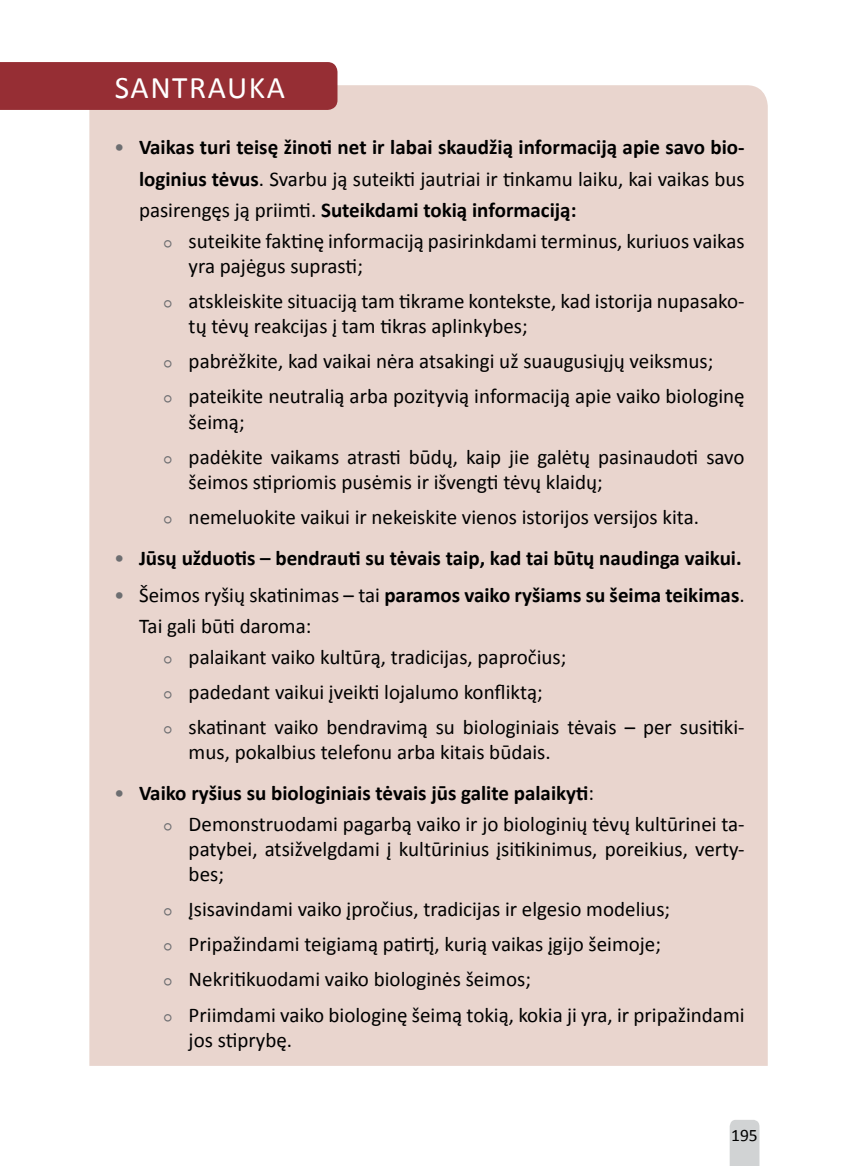
<style>
.page{position:relative;width:844px;height:1166px;background:#fff}
.page>*{position:absolute;margin:0;border:0;box-sizing:border-box;transform-origin:0 0}
.t1{font:31.5px "Calibri";letter-spacing:.05em;color:#fff}
.t2{font:21px/25.2px "Calibri";color:#000}
.t3{font:700 21px/31.5px "Calibri";color:#000;text-align:justify}
.t4{font:17.5px "Calibri";color:#000}
.s1{font-weight:400;color:#6d6e71}
.s2{font-weight:400}
.s3{font-weight:700;font-size:14.88px;color:#6d6e71}
.s4{color:#6d6e71}
.s5{font-weight:700}
</style>
<div class="page">
<svg style="left:729px;top:1120px;width:30px;height:46px"></svg>
<div style="left:89px;top:85px;width:678px;height:981px;background:#e9d5ce"></div>
<div style="left:0;top:62px;width:337px;height:48px;background:#962e34"></div>
<h1 class="t1" style="left:115px;top:68px;width:172px">Santrau ka</h1>
<p class="t3" style="left:139px;top:132px;width:607px;text-indent:-25px"><span class="s1">•</span> Vaikas turi teisę žinoti net ir labai skaudžią informaciją apie savo bio&shy;loginius tėvus<span class="s2">. Svarbu ją suteikti jautriai ir tinkamu laiku, kai vaikas bus pasirengęs ją priimti.</span> Suteikdami tokią informaciją:</p>
<p class="t2" style="left:189px;top:228px;width:557px;text-indent:-25px"><span class="s3">○</span> suteikite faktinę informaciją pasirinkdami terminus, kuriuos vaikas yra pajėgus suprasti;</p>
<p class="t2" style="left:189px;top:288px;width:557px;text-indent:-25px"><span class="s3">○</span> atskleiskite situaciją tam tikrame kontekste, kad istorija nupasako&shy;tų tėvų reakcijas į tam tikras aplinkybes;</p>
<p class="t2" style="left:164px;top:349px;width:551px"><span class="s3">○</span> pabrėžkite, kad vaikai nėra atsakingi už suaugusiųjų veiksmus;</p>
<p class="t2" style="left:189px;top:384px;width:557px;text-indent:-25px"><span class="s3">○</span> pateikite neutralią arba pozityvią informaciją apie vaiko biologinę šeimą;</p>
<p class="t2" style="left:189px;top:444px;width:557px;text-indent:-25px"><span class="s3">○</span> padėkite vaikams atrasti būdų, kaip jie galėtų pasinaudoti savo šeimos stipriomis pusėmis ir išvengti tėvų klaidų;</p>
<p class="t2" style="left:164px;top:504px;width:536px"><span class="s3">○</span> nemeluokite vaikui ir nekeiskite vienos istorijos versijos kita.</p>
<p class="t3" style="left:114px;top:543px;width:629px"><span class="s1">•</span> Jūsų užduotis – bendrauti su tėvais taip, kad tai būtų naudinga vaikui.</p>
<p class="t2" style="left:139px;top:579px;width:607px;line-height:31.5px;text-indent:-25px"><span class="s4">•</span> Šeimos ryšių skatinimas – tai <span class="s5">paramos vaiko ryšiams su šeima teikimas</span>.<br>Tai gali būti daroma:</p>
<p class="t2" style="left:164px;top:644px;width:404px"><span class="s3">○</span> palaikant vaiko kultūrą, tradicijas, papročius;</p>
<p class="t2" style="left:164px;top:679px;width:380px"><span class="s3">○</span> padedant vaikui įveikti lojalumo konfliktą;</p>
<p class="t2" style="left:189px;top:714px;width:557px;text-indent:-25px"><span class="s3">○</span> skatinant vaiko bendravimą su biologiniais tėvais – per susitiki&shy;mus, pokalbius telefonu arba kitais būdais.</p>
<p class="t3" style="left:114px;top:778px;width:481px"><span class="s1">•</span> Vaiko ryšius su biologiniais tėvais jūs galite palaikyti<span class="s2">:</span></p>
<p class="t2" style="left:189px;top:811px;width:557px;text-align:justify;text-indent:-25px"><span class="s3">○</span> Demonstruodami pagarbą vaiko ir jo biologinių tėvų kultūrinei ta&shy;patybei, atsižvelgdami į kultūrinius įsitikinimus, poreikius, verty&shy;bes;</p>
<p class="t2" style="left:164px;top:896px;width:507px"><span class="s3">○</span> Įsisavindami vaiko įpročius, tradicijas ir elgesio modelius;</p>
<p class="t2" style="left:164px;top:932px;width:498px"><span class="s3">○</span> Pripažindami teigiamą patirtį, kurią vaikas įgijo šeimoje;</p>
<p class="t2" style="left:164px;top:967px;width:368px"><span class="s3">○</span> Nekritikuodami vaiko biologinės šeimos;</p>
<p class="t2" style="left:189px;top:1002px;width:557px;text-indent:-25px"><span class="s3">○</span> Priimdami vaiko biologinę šeimą tokią, kokia ji yra, ir pripažindami jos stiprybę.</p>
<p class="t4" style="left:731px;top:1124px;width:28px">195</p>
</div>
